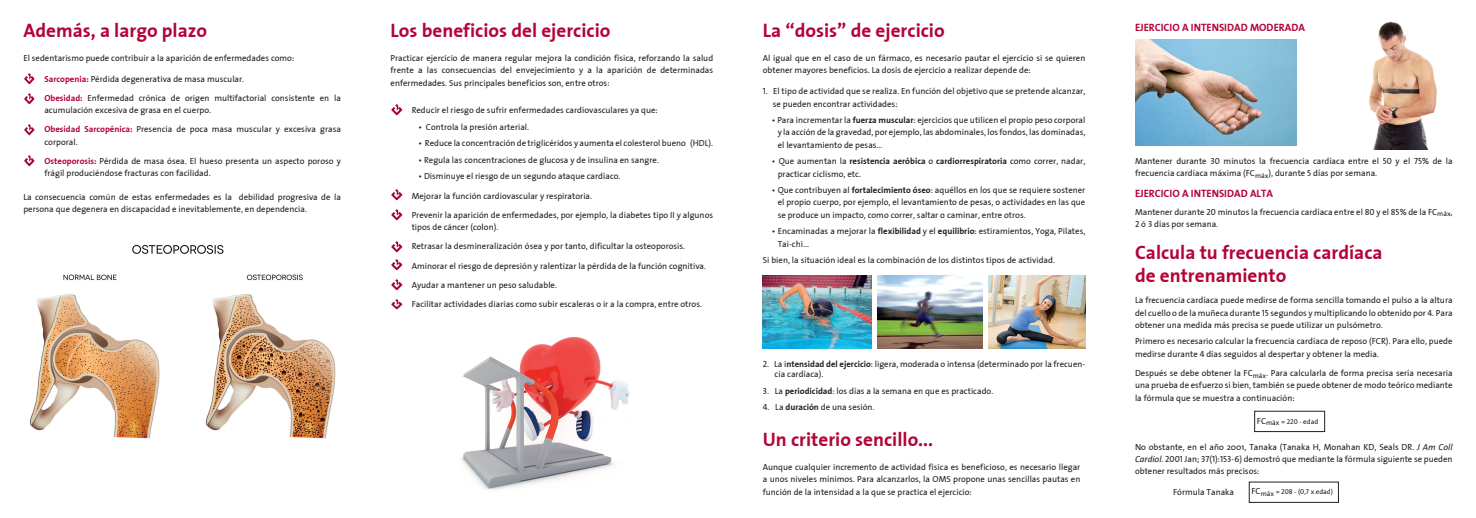
<style>
.page{position:relative;width:1476px;height:518px;background:#fff}
.page>*{position:absolute;margin:0;border:0;box-sizing:border-box;transform-origin:0 0}
.t1{font:19.25px/23.1px "The Sans Bold Plain";color:#b30437}
.t2{font:10.5px "The Sans Bold Plain";color:#b30437}
.t3{font:8.75px/12.2px "The Sans Plain";color:#231f20}
.t4{font:8.75px "The Sans Bold Plain";color:#231f20}
.t5{font:7px "The Sans Plain";color:#231f20}
.s1{font-family:"The Sans Bold Plain";color:#b30437}
.s2{font-family:"The Sans Caps"}
.s3{font-family:"The Sans Bold Plain"}
.s4{font-family:"The Sans Plain"}
.s5{font-size:8.75px}
.s6{font-family:"The Sans";font-style:italic}
</style>
<div class="page">
<svg style="left:24px;top:73px;width:11px;height:11px"></svg>
<svg style="left:391px;top:105px;width:11px;height:10px"></svg>
<svg style="left:391px;top:190px;width:11px;height:11px"></svg>
<svg style="left:391px;top:299px;width:11px;height:11px"></svg>
<svg style="left:391px;top:279px;width:11px;height:11px"></svg>
<svg style="left:391px;top:260px;width:11px;height:11px"></svg>
<svg style="left:391px;top:241px;width:11px;height:11px"></svg>
<svg style="left:391px;top:210px;width:11px;height:11px"></svg>
<svg style="left:24px;top:93px;width:11px;height:11px"></svg>
<svg style="left:24px;top:156px;width:11px;height:11px"></svg>
<svg style="left:24px;top:125px;width:11px;height:11px"></svg>
<img style="left:29px;top:245px;width:307px;height:194px">
<img style="left:461px;top:337px;width:169px;height:153px">
<img style="left:762px;top:275px;width:109px;height:73px">
<img style="left:877px;top:275px;width:105px;height:73px">
<img style="left:988px;top:275px;width:97px;height:73px">
<img style="left:1135px;top:39px;width:161px;height:107px">
<img style="left:1369px;top:21px;width:68px;height:129px">
<div style="left:1254px;top:411px;width:70px;height:21px;border:1px solid #231f20"></div>
<div style="left:1248px;top:482px;width:90px;height:21px;border:1px solid #231f20"></div>
<h1 class="t1" style="left:23px;top:19px;width:185px">Además, a largo plazo</h1>
<h1 class="t1" style="left:390px;top:19px;width:221px">Los beneficios del ejercicio</h1>
<h1 class="t1" style="left:762px;top:19px;width:183px">La “dosis” de ejercicio</h1>
<p class="t3" style="left:23px;top:52px;width:272px">El sedentarismo puede contribuir a la aparición de enfermedades como:</p>
<p class="t3" style="left:390px;top:52px;width:324px;text-align:justify">Practicar ejercicio de manera regular mejora la condición física, reforzando la salud frente a las consecuencias del envejecimiento y a la aparición de determinadas enfermedades. Sus principales beneficios son, entre otros:</p>
<p class="t3" style="left:762px;top:52px;width:324px">Al igual que en el caso de un fármaco, es necesario pautar el ejercicio si se quieren obtener mayores beneficios. La dosis de ejercicio a realizar depende de:</p>
<p class="t3" style="left:44px;top:72px;width:201px"><span class="s1">Sarcopenia:</span> Pérdida degenerativa de masa muscular.</p>
<p class="t3" style="left:44px;top:92px;width:298px"><span class="s1">Obesidad:</span> Enfermedad crónica de origen multifactorial consistente en la acumulación excesiva de grasa en el cuerpo.</p>
<p class="t3" style="left:44px;top:123px;width:298px"><span class="s1">Obesidad Sarcopénica:</span> Presencia de poca masa muscular y excesiva grasa corporal.</p>
<p class="t3" style="left:44px;top:155px;width:298px"><span class="s1">Osteoporosis:</span> Pérdida de masa ósea. El hueso presenta un aspecto poroso y frágil produciéndose fracturas con facilidad.</p>
<p class="t3" style="left:772px;top:85px;width:314px;text-indent:-10px"><span class="s2">1.</span> El tipo de actividad que se realiza. En función del objetivo que se pretende alcanzar, se pueden encontrar actividades:</p>
<p class="t3" style="left:777px;top:114px;width:309px;text-align:justify;text-indent:-6px">• Para incrementar la <span class="s3">fuerza muscular</span>: ejercicios que utilicen el propio peso corporal y la acción de la gravedad, por ejemplo, las abdominales, los fondos, las dominadas, el levantamiento de pesas...</p>
<p class="t4" style="left:772px;top:154px;width:315px"><span class="s4">• Que aumentan la</span> resistencia aeróbica <span class="s4">o</span> cardiorrespiratoria <span class="s4">como correr, nadar,</span></p>
<p class="t3" style="left:777px;top:167px;width:85px">practicar ciclismo, etc.</p>
<p class="t3" style="left:777px;top:184px;width:309px;text-align:justify;text-indent:-6px">• Que contribuyen al <span class="s3">fortalecimiento óseo</span>: aquéllos en los que se requiere sostener el propio cuerpo, por ejemplo, el levantamiento de pesas, o actividades en las que se produce un impacto, como correr, saltar o caminar, entre otros.</p>
<p class="t3" style="left:777px;top:225px;width:309px;text-indent:-6px">• Encaminadas a mejorar la <span class="s3">flexibilidad</span> y el <span class="s3">equilibrio</span>: estiramientos, Yoga, Pilates,<br>Tai-chi...</p>
<p class="t3" style="left:762px;top:254px;width:294px">Si bien, la situación ideal es la combinación de los distintos tipos de actividad.</p>
<p class="t3" style="left:412px;top:104px;width:248px">Reducir el riesgo de sufrir enfermedades cardiovasculares ya que:</p>
<p class="t3" style="left:418px;top:120px;width:112px">• Controla la presión arterial.</p>
<p class="t3" style="left:418px;top:137px;width:296px">• Reduce la concentración de triglicéridos y aumenta el colesterol bueno (HDL).</p>
<p class="t3" style="left:418px;top:153px;width:242px">• Regula las concentraciones de glucosa y de insulina en sangre.</p>
<p class="t3" style="left:418px;top:170px;width:204px">• Disminuye el riesgo de un segundo ataque cardíaco.</p>
<p class="t3" style="left:412px;top:186px;width:303px;line-height:19.2px">Mejorar la función cardiovascular y respiratoria.<br>Prevenir la aparición de enfermedades, por ejemplo, la diabetes tipo II y algunos</p>
<p class="t3" style="left:412px;top:221px;width:88px">tipos de cáncer (colon).</p>
<p class="t3" style="left:412px;top:240px;width:275px">Retrasar la desmineralización ósea y por tanto, dificultar la osteoporosis.</p>
<p class="t3" style="left:412px;top:259px;width:296px">Aminorar el riesgo de depresión y ralentizar la pérdida de la función cognitiva.</p>
<p class="t3" style="left:412px;top:279px;width:147px">Ayudar a mantener un peso saludable.</p>
<p class="t3" style="left:412px;top:298px;width:292px">Facilitar actividades diarias como subir escaleras o ir a la compra, entre otros.</p>
<p class="t3" style="left:23px;top:191px;width:319px">La consecuencia común de estas enfermedades es la debilidad progresiva de la persona que degenera en discapacidad e inevitablemente, en dependencia.</p>
<p class="t3" style="left:774px;top:358px;width:312px;line-height:10.5px;text-indent:-12px"><span class="s2">2.</span> La i<span class="s3">ntensidad del ejercicio</span>: ligera, moderada o intensa (determinado por la frecuen&shy;cia cardíaca).</p>
<p class="t3" style="left:762px;top:384px;width:232px"><span class="s2">3.</span> La <span class="s3">periodicidad</span>: los días a la semana en que es practicado.</p>
<p class="t3" style="left:762px;top:401px;width:113px"><span class="s2">4.</span> La <span class="s3">duración</span> de una sesión.</p>
<h1 class="t1" style="left:762px;top:428px;width:172px">Un criterio sencillo...</h1>
<p class="t3" style="left:762px;top:461px;width:319px;text-align:justify">Aunque cualquier incremento de actividad física es beneficioso, es necesario llegar a unos niveles mínimos. Para alcanzarlos, la OMS propone unas sencillas pautas en función de la intensidad a la que se practica el ejercicio:</p>
<p class="t2" style="left:1135px;top:19px;width:171px">EJERCICIO A INTENSIDAD MODERADA</p>
<p class="t3" style="left:1135px;top:155px;width:319px">Mantener durante <span class="s2">30</span> minutos la frecuencia cardíaca entre el <span class="s2">50</span> y el <span class="s2">75%</span> de la frecuencia cardíaca máxima (FC<sub>máx</sub>), durante <span class="s2">5</span> días por semana.</p>
<p class="t2" style="left:1135px;top:185px;width:139px">EJERCICIO A INTENSIDAD ALTA</p>
<p class="t3" style="left:1135px;top:205px;width:319px">Mantener durante <span class="s2">20</span> minutos la frecuencia cardíaca entre el <span class="s2">80</span> y el <span class="s2">85%</span> de la FC<sub>máx</sub>,<br><span class="s2">2</span> ó <span class="s2">3</span> días por semana.</p>
<h1 class="t1" style="left:1135px;top:240px;width:249px">Calcula tu frecuencia cardíaca de entrenamiento</h1>
<p class="t3" style="left:1135px;top:294px;width:319px;text-align:justify">La frecuencia cardíaca puede medirse de forma sencilla tomando el pulso a la altura del cuello o de la muñeca durante <span class="s2">15</span> segundos y multiplicando lo obtenido por <span class="s2">4</span>. Para obtener una medida más precisa se puede utilizar un pulsómetro.</p>
<p class="t3" style="left:1135px;top:335px;width:319px">Primero es necesario calcular la frecuencia cardíaca de reposo (FCR). Para ello, puede medirse durante <span class="s2">4</span> días seguidos al despertar y obtener la media.</p>
<p class="t3" style="left:1135px;top:367px;width:319px;text-align:justify">Después se debe obtener la FC<sub>máx</sub>. Para calcularla de forma precisa sería necesaria una prueba de esfuerzo si bien, también se puede obtener de modo teórico mediante la fórmula que se muestra a continuación:</p>
<p class="t5" style="left:1256px;top:415px;width:63px"><span class="s5">FC</span>máx = <span class="s2">220</span> - edad</p>
<p class="t3" style="left:1135px;top:440px;width:319px;text-align:justify">No obstante, en el año 2001, Tanaka (Tanaka H, Monahan KD, Seals DR. <span class="s6">J Am Coll Cardiol</span>. <span class="s2">2001</span> Jan; <span class="s2">37(1):153-6)</span> demostró que mediante la fórmula siguiente se pueden obtener resultados más precisos:</p>
<p class="t3" style="left:1173px;top:486px;width:62px">Fórmula Tanaka</p>
<p class="t5" style="left:1251px;top:486px;width:83px"><span class="s5">FC</span>máx = <span class="s2">208</span> - (<span class="s2">0,7</span> x edad)</p>
</div>
